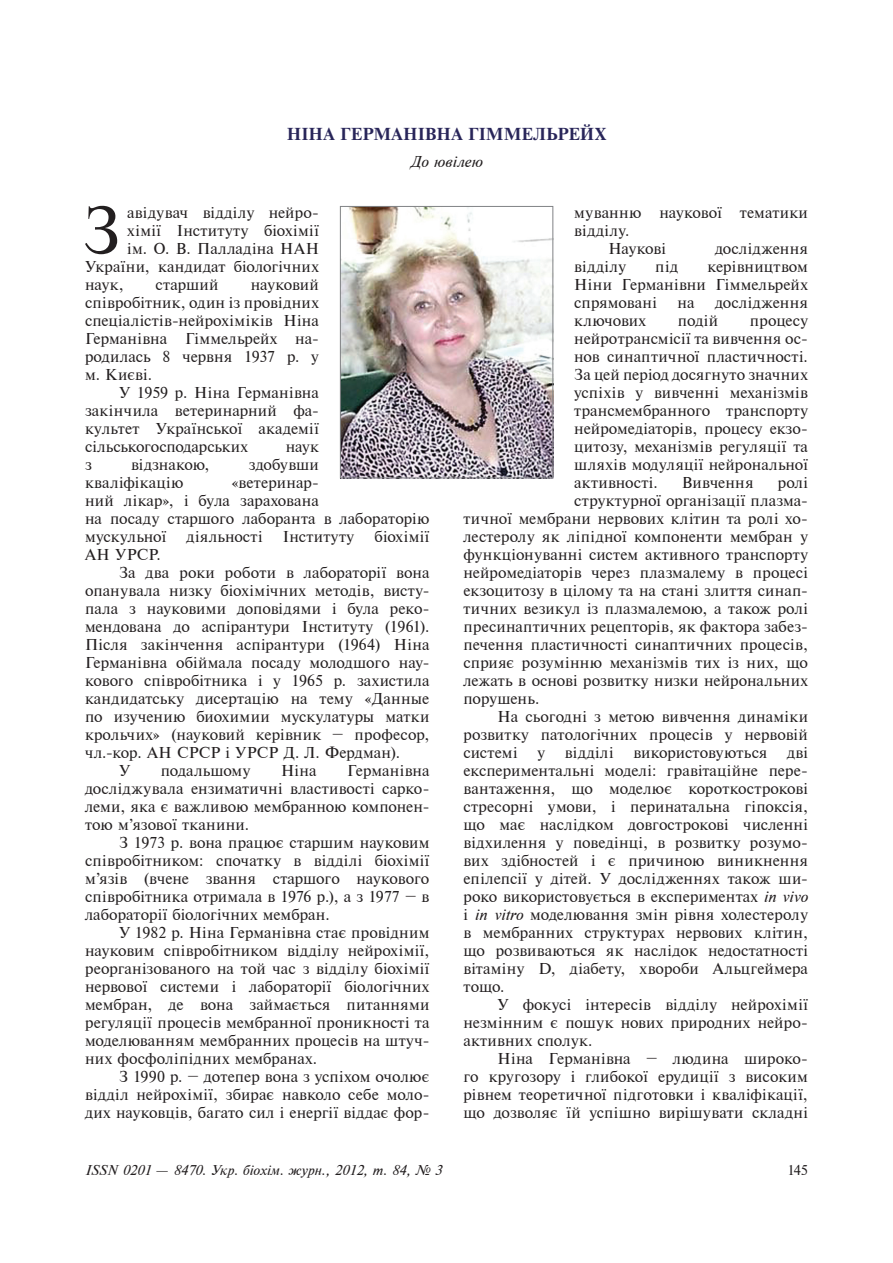
<style>
.page{position:relative;width:893px;height:1263px;background:#fff}
.page>*{position:absolute;margin:0;border:0;box-sizing:border-box;transform-origin:0 0}
.t1{font:63.45px "Newton C";color:#231f20}
.t2{font:16.5px "Newton C Bold";letter-spacing:.01em;color:#282559}
.t3{font:15px/18px "Newton C";letter-spacing:.01em;color:#231f20;text-align:justify}
.t4{font:15px "Newton C";letter-spacing:.035em;color:#231f20}
.t5{font:15px "Newton C";letter-spacing:.03em;color:#231f20}
.t6{font:15px "Newton C";letter-spacing:-.01em;color:#231f20}
.t7{font:15px "Newton C Italic";letter-spacing:.005em;color:#231f20}
.t8{font:13.5px "Newton C Italic";color:#231f20}
.t9{font:13.5px "Newton C";color:#231f20}
.s1{font-family:"Newton C Italic"}
.s2{font-family:"Newton C"}
</style>
<div class="page">
<img style="left:342px;top:208px;width:209px;height:268px">
<div style="left:340px;top:206px;width:213px;height:272px;border:1px solid #808285"></div>
<p class="t2" style="left:287px;top:124px;width:321px">Ніна Германівна Гіммельрейх</p>
<p class="t7" style="left:410px;top:152px;width:74px">До ювілею</p>
<h1 class="t1" style="left:82px;top:194px;width:39px">З</h1>
<p class="t3" style="left:127px;top:203px;width:193px">авідувач відділу нейро-</p>
<p class="t5" style="left:127px;top:221px;width:193px">хімії Інституту біохімії</p>
<p class="t4" style="left:127px;top:239px;width:193px">ім. О. В. Палладіна НАН</p>
<p class="t3" style="left:85px;top:257px;width:235px">України, кандидат біологічних</p>
<p class="t3" style="left:85px;top:275px;width:40px">наук,</p>
<p class="t3" style="left:156px;top:275px;width:65px">старший</p>
<p class="t3" style="left:85px;top:275px;width:235px;text-indent:166px">науковий співробітник, один із провідних спеціалістів-нейрохіміків Ніна Германівна Гіммельрейх на&shy;родилась 8 червня 1937 р. у м. Києві.</p>
<p class="t3" style="left:85px;top:383px;width:235px;text-indent:34px">У 1959 р. Ніна Германівна закінчила ветеринарний фа&shy;культет Української академії сільськогосподарських</p>
<p class="t3" style="left:286px;top:437px;width:35px">наук</p>
<p class="t3" style="left:85px;top:455px;width:8px">з</p>
<p class="t3" style="left:131px;top:455px;width:80px">відзнакою,</p>
<p class="t3" style="left:249px;top:455px;width:72px">здобувши</p>
<p class="t3" style="left:85px;top:473px;width:100px">кваліфікацію</p>
<p class="t3" style="left:85px;top:473px;width:346px;text-align:left;text-indent:146px">«ветеринар-<br>ний лікар», і була зарахована<br>на посаду старшого лаборанта в лабораторію мускульної</p>
<p class="t3" style="left:187px;top:527px;width:77px">діяльності</p>
<p class="t3" style="left:283px;top:527px;width:73px">Інституту</p>
<p class="t5" style="left:375px;top:527px;width:56px">біохімії</p>
<p class="t3" style="left:85px;top:545px;width:77px">АН УРСР.</p>
<p class="t3" style="left:119px;top:563px;width:312px">За два роки роботи в лабораторії вона</p>
<p class="t3" style="left:85px;top:581px;width:346px">опанувала низку біохімічних методів, висту-</p>
<p class="t3" style="left:85px;top:599px;width:346px">пала з науковими доповідями і була реко-</p>
<p class="t3" style="left:85px;top:617px;width:346px">мендована до аспірантури Інституту (1961).</p>
<p class="t3" style="left:85px;top:635px;width:346px">Після закінчення аспірантури (1964) Ніна</p>
<p class="t3" style="left:85px;top:653px;width:346px">Германівна обіймала посаду молодшого нау-</p>
<p class="t3" style="left:85px;top:671px;width:346px">кового співробітника і у 1965 р. захистила</p>
<p class="t3" style="left:85px;top:689px;width:346px">кандидатську дисертацію на тему «Данные</p>
<p class="t3" style="left:85px;top:707px;width:346px">по изучению биохимии мускулатуры матки</p>
<p class="t3" style="left:85px;top:725px;width:346px">крольчих» (науковий керівник – професор,</p>
<p class="t3" style="left:85px;top:743px;width:317px">чл.-кор. АН СРСР і УРСР Д. Л. Фердман).</p>
<p class="t3" style="left:119px;top:761px;width:12px">У</p>
<p class="t3" style="left:161px;top:761px;width:91px">подальшому</p>
<p class="t3" style="left:281px;top:761px;width:37px">Ніна</p>
<p class="t3" style="left:85px;top:761px;width:346px;text-indent:262px">Германівна досліджувала ензиматичні властивості сарко&shy;леми, яка є важливою мембранною компонен&shy;тою м’язової тканини.</p>
<p class="t3" style="left:85px;top:833px;width:346px;text-indent:34px">З 1973 р. вона працює старшим науковим співробітником: спочатку в відділі біохімії м’язів (вчене звання старшого наукового співробітника отримала в 1976 р.), а з 1977 – в лабораторії біологічних мембран.</p>
<p class="t3" style="left:85px;top:923px;width:346px;text-indent:34px">У 1982 р. Ніна Германівна стає провідним науковим співробітником відділу нейрохімії, реорганізованого на той час з відділу біохімії нервової системи і лабораторії біологічних мембран, де вона займається питаннями регуляції процесів мембранної проникності та моделюванням мембранних процесів на штуч&shy;них фосфоліпідних мембранах.</p>
<p class="t3" style="left:85px;top:1067px;width:346px;text-indent:34px">З 1990 р. – дотепер вона з успіхом очолює відділ нейрохімії, збирає навколо себе моло&shy;дих науковців, багато сил і енергії віддає фор-</p>
<p class="t3" style="left:574px;top:203px;width:235px">муванню наукової тематики</p>
<p class="t4" style="left:574px;top:221px;width:57px">відділу.</p>
<p class="t3" style="left:608px;top:239px;width:59px">Наукові</p>
<p class="t3" style="left:715px;top:239px;width:94px">дослідження</p>
<p class="t4" style="left:574px;top:257px;width:53px">відділу</p>
<p class="t3" style="left:655px;top:257px;width:24px">під</p>
<p class="t3" style="left:574px;top:257px;width:235px;text-indent:133px">керівництвом Ніни Германівни Гіммельрейх спрямовані</p>
<p class="t3" style="left:677px;top:293px;width:18px">на</p>
<p class="t3" style="left:715px;top:293px;width:94px">дослідження</p>
<p class="t3" style="left:574px;top:311px;width:73px">ключових</p>
<p class="t3" style="left:678px;top:311px;width:42px">подій</p>
<p class="t3" style="left:574px;top:311px;width:235px;text-indent:176px">процесу нейротрансмісії та вивчення ос&shy;нов синаптичної пластичності.<br>За цей період досягнуто значних успіхів у вивченні механізмів трансмембранного транспорту нейромедіаторів, процесу екзо&shy;цитозу, механізмів регуляції та шляхів модуляції нейрональної активності.</p>
<p class="t3" style="left:682px;top:473px;width:73px">Вивчення</p>
<p class="t3" style="left:778px;top:473px;width:32px">ролі</p>
<p class="t3" style="left:574px;top:491px;width:235px">структурної організації плазма-</p>
<p class="t3" style="left:463px;top:509px;width:346px">тичної мембрани нервових клітин та ролі хо-</p>
<p class="t3" style="left:463px;top:527px;width:346px">лестеролу як ліпідної компоненти мембран у</p>
<p class="t3" style="left:463px;top:545px;width:346px">функціонуванні систем активного транспорту</p>
<p class="t3" style="left:463px;top:563px;width:346px">нейромедіаторів через плазмалему в процесі</p>
<p class="t3" style="left:463px;top:581px;width:346px">екзоцитозу в цілому та на стані злиття синап-</p>
<p class="t3" style="left:463px;top:599px;width:346px">тичних везикул із плазмалемою, а також ролі</p>
<p class="t3" style="left:463px;top:617px;width:346px">пресинаптичних рецепторів, як фактора забез-</p>
<p class="t3" style="left:463px;top:635px;width:346px">печення пластичності синаптичних процесів,</p>
<p class="t3" style="left:463px;top:653px;width:346px">сприяє розумінню механізмів тих із них, що</p>
<p class="t3" style="left:463px;top:671px;width:346px">лежать в основі розвитку низки нейрональних</p>
<p class="t6" style="left:463px;top:689px;width:77px">порушень.</p>
<p class="t3" style="left:497px;top:707px;width:312px">На сьогодні з метою вивчення динаміки</p>
<p class="t3" style="left:463px;top:725px;width:346px">розвитку патологічних процесів у нервовій</p>
<p class="t3" style="left:463px;top:743px;width:56px">системі</p>
<p class="t3" style="left:537px;top:743px;width:9px">у</p>
<p class="t4" style="left:565px;top:743px;width:50px">відділі</p>
<p class="t3" style="left:633px;top:743px;width:135px">використовуються</p>
<p class="t3" style="left:463px;top:743px;width:346px;text-indent:324px">дві експериментальні моделі: гравітаційне пере&shy;вантаження, що моделює короткострокові стресорні умови, і перинатальна гіпоксія, що має наслідком довгострокові численні відхилення у поведінці, в розвитку розумо&shy;вих здібностей і є причиною виникнення епілепсії у дітей. У дослідженнях також ши&shy;роко використовується в експериментах <span class="s1">in vivo </span>і <span class="s1">in vitro</span> моделювання змін рівня холестеролу в мембранних структурах нервових клітин, що розвиваються як наслідок недостатності вітаміну D, діабету, хвороби Альцгеймера тощо.</p>
<p class="t3" style="left:463px;top:995px;width:346px;text-indent:34px">У фокусі інтересів відділу нейрохімії незмінним є пошук нових природних нейро&shy;активних сполук.</p>
<p class="t3" style="left:463px;top:1049px;width:346px;text-indent:34px">Ніна Германівна – людина широко&shy;го кругозору і глибокої ерудиції з високим рівнем теоретичної підготовки і кваліфікації, що дозволяє їй успішно вирішувати складні</p>
<p class="t8" style="left:85px;top:1163px;width:358px">ISSN 0201 <span class="s2">—</span> 8470. Укр. біохім. журн., 2012, т. 84, № 3</p>
<p class="t9" style="left:787px;top:1163px;width:22px">145</p>
</div>
